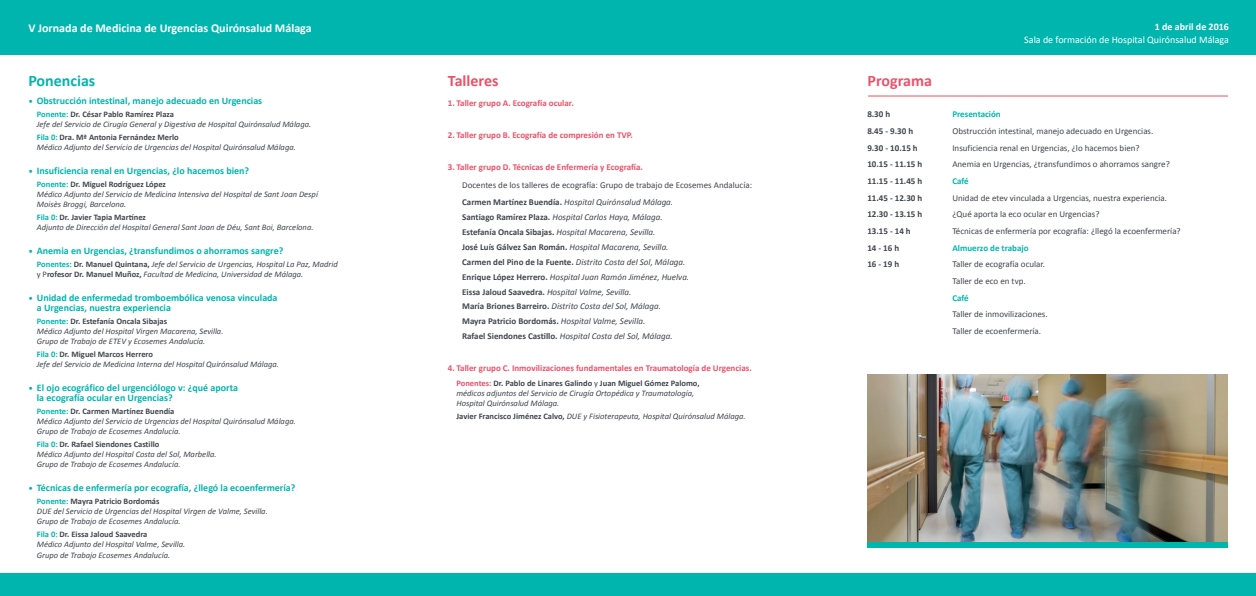
<style>
.page{position:relative;width:1256px;height:596px;background:#fff}
.page>*{position:absolute;margin:0;border:0;box-sizing:border-box;transform-origin:0 0}
.t1{font:700 16px "Calibri";color:#ef5069}
.t2{font:700 16px "Calibri";color:#00b5ae}
.t3{font:700 12px "Calibri";color:#fff}
.ponencia{font:700 10px/10px "Calibri";color:#00b5ae}
.t4{font:10px "Calibri";color:#fff}
.t5{font:700 10px "Calibri";color:#fff}
.t6{font:9px "Calibri";color:#3f464d}
.t7{font:italic 9px "Calibri";color:#3f464d}
.t8{font:700 9px "Calibri";color:#ef5069}
.t9{font:700 9px "Calibri";color:#3f464d}
.t10{font:700 9px "Calibri";color:#00b5ae}
.t11{font:italic 8.5px/10px "Calibri";color:#3f464d}
.s1{font-weight:700;font-style:normal;color:#00b5ae}
.s2{font-weight:700;font-style:normal}
.s3{font-style:normal}
.s4{font-weight:400;font-style:italic}
.s5{font-weight:700;font-style:normal;color:#ef5069}
</style>
<div class="page">
<div style="left:0;top:0;width:1256px;height:55px;background:#00b5ae"></div>
<hr style="left:868px;top:95px;width:360px;height:1px;background:#ef5069">
<div style="left:0;top:573px;width:1256px;height:22px;background:#00b5ae"></div>
<img style="left:868px;top:375px;width:359px;height:167px">
<div style="left:867px;top:542px;width:360px;height:5px;background:#00b5ae"></div>
<p class="t3" style="left:28px;top:21px;width:285px">V Jornada de Medicina de Urgencias Quirónsalud Málaga</p>
<p class="t2" style="left:28px;top:70px;width:69px">Ponencias</p>
<p class="ponencia" style="left:28px;top:96px;width:235px">• Obstrucción intestinal, manejo adecuado en Urgencias</p>
<p class="t11" style="left:37px;top:109px;width:276px"><span class="s1">Ponente:</span> <span class="s2">Dr. César Pablo Ramírez Plaza<br></span>Jefe del Servicio de Cirugía General y Digestiva de Hospital Quirónsalud Málaga.</p>
<p class="t11" style="left:37px;top:132px;width:260px"><span class="s1">Fila 0:</span> <span class="s2">Dra. Mª Antonia Fernández Merlo<br></span>Médico Adjunto del Servicio de Urgencias del Hospital Quirónsalud Málaga.</p>
<p class="ponencia" style="left:28px;top:166px;width:222px">• Insuficiencia renal en Urgencias, ¿lo hacemos bien?</p>
<p class="t11" style="left:37px;top:179px;width:283px"><span class="s1">Ponente:</span> <span class="s2">Dr. Miguel Rodríguez López<br></span>Médico Adjunto del Servicio de Medicina Intensiva del Hospital de Sant Joan Despí<br>Moisès Broggi, Barcelona.</p>
<p class="t11" style="left:37px;top:212px;width:278px"><span class="s1">Fila 0:</span> <span class="s2">Dr. Javier Tapia Martínez<br></span>Adjunto de Dirección del Hospital General Sant Joan de Déu, Sant Boi, Barcelona.</p>
<p class="ponencia" style="left:28px;top:246px;width:256px">• Anemia en Urgencias, ¿transfundimos o ahorramos sangre?</p>
<p class="t11" style="left:37px;top:259px;width:302px"><span class="s1">Ponentes:</span> <span class="s2">Dr. Manuel Quintana,</span> Jefe del Servicio de Urgencias, Hospital La Paz, Madrid <span class="s3">y P</span><span class="s2">rofesor Dr. Manuel Muñoz,</span> Facultad de Medicina, Universidad de Málaga.</p>
<p class="ponencia" style="left:37px;top:293px;width:242px;text-indent:-9px">• Unidad de enfermedad tromboembólica venosa vinculada a Urgencias, nuestra experiencia</p>
<p class="t11" style="left:37px;top:316px;width:188px"><span class="s1">Ponente:</span> <span class="s2">Dr. Estefanía Oncala Sibajas<br></span>Médico Adjunto del Hospital Virgen Macarena, Sevilla.<br>Grupo de Trabajo de ETEV y Ecosemes Andalucía.</p>
<p class="t11" style="left:37px;top:348px;width:244px"><span class="s1">Fila 0:</span> <span class="s2">Dr. Miguel Marcos Herrero<br></span>Jefe del Servicio de Medicina Interna del Hospital Quirónsalud Málaga.</p>
<p class="ponencia" style="left:37px;top:382px;width:203px;text-indent:-9px">• El ojo ecográfico del urgenciólogo v: ¿qué aporta la ecografía ocular en Urgencias?</p>
<p class="t11" style="left:37px;top:405px;width:260px"><span class="s1">Ponente:</span> <span class="s2">Dr. Carmen Martínez Buendía<br></span>Médico Adjunto del Servicio de Urgencias del Hospital Quirónsalud Málaga.<br>Grupo de Trabajo de Ecosemes Andalucía.</p>
<p class="t11" style="left:37px;top:438px;width:181px"><span class="s1">Fila 0:</span> <span class="s2">Dr. Rafael Siendones Castillo<br></span>Médico Adjunto del Hospital Costa del Sol, Marbella.<br>Grupo de Trabajo de Ecosemes Andalucía.</p>
<p class="ponencia" style="left:28px;top:482px;width:269px">• Técnicas de enfermería por ecografía, ¿llegó la ecoenfermería?</p>
<p class="t11" style="left:37px;top:495px;width:232px"><span class="s1">Ponente:</span> <span class="s2">Mayra Patricio Bordomás<br></span>DUE del Servicio de Urgencias del Hospital Virgen de Valme, Sevilla.<br>Grupo de Trabajo de Ecosemes Andalucía.</p>
<p class="t11" style="left:37px;top:528px;width:150px"><span class="s1">Fila 0:</span> <span class="s2">Dr. Eissa Jaloud Saavedra<br></span>Médico Adjunto del Hospital Valme, Sevilla.</p>
<p class="t11" style="left:37px;top:549px;width:135px">Grupo de Trabajo Ecosemes Andalucía.</p>
<p class="t1" style="left:448px;top:70px;width:52px">Talleres</p>
<p class="t8" style="left:448px;top:97px;width:127px">1. Taller grupo A. Ecografía ocular.</p>
<p class="t8" style="left:448px;top:129px;width:187px">2. Taller grupo B. Ecografía de compresión en TVP.</p>
<p class="t8" style="left:448px;top:161px;width:197px">3. Taller grupo D. Técnicas de Enfermería y Ecografía.</p>
<p class="t6" style="left:462px;top:179px;width:291px">Docentes de los talleres de ecografía: Grupo de trabajo de Ecosemes Andalucía:</p>
<p class="t7" style="left:462px;top:196px;width:213px"><span class="s2">Carmen Martínez Buendía.</span> Hospital Quirónsalud Málaga.</p>
<p class="t7" style="left:462px;top:211px;width:202px"><span class="s2">Santiago Ramírez Plaza.</span> Hospital Carlos Haya, Málaga.</p>
<p class="t7" style="left:462px;top:226px;width:195px"><span class="s2">Estefanía Oncala Sibajas.</span> Hospital Macarena, Sevilla.</p>
<p class="t7" style="left:462px;top:241px;width:208px"><span class="s2">José Luís Gálvez San Román.</span> Hospital Macarena, Sevilla.</p>
<p class="t7" style="left:462px;top:255px;width:225px"><span class="s2">Carmen del Pino de la Fuente.</span> Distrito Costa del Sol, Málaga.</p>
<p class="t7" style="left:462px;top:270px;width:229px"><span class="s2">Enrique López Herrero.</span> Hospital Juan Ramón Jiménez, Huelva.</p>
<p class="t7" style="left:462px;top:285px;width:171px"><span class="s2">Eissa Jaloud Saavedra.</span> Hospital Valme, Sevilla.</p>
<p class="t7" style="left:462px;top:300px;width:200px"><span class="s2">María Briones Barreiro.</span> Distrito Costa del Sol, Málaga.</p>
<p class="t9" style="left:462px;top:315px;width:185px">Mayra Patricio Bordomás. <span class="s4">Hospital Valme, Sevilla.</span></p>
<p class="t7" style="left:462px;top:330px;width:212px"><span class="s2">Rafael Siendones Castillo.</span> Hospital Costa del Sol, Málaga.</p>
<p class="t8" style="left:448px;top:362px;width:305px">4. Taller grupo C. Inmovilizaciones fundamentales en Traumatología de Urgencias.</p>
<p class="t11" style="left:456px;top:377px;width:245px"><span class="s5">Ponentes:</span> <span class="s2">Dr. Pablo de Linares Galindo</span> <span class="s3">y</span> <span class="s2">Juan Miguel Gómez Palomo, </span>médicos adjuntos del Servicio de Cirugía Ortopédica y Traumatología,<br>Hospital Quirónsalud Málaga.</p>
<p class="t11" style="left:456px;top:410px;width:291px"><span class="s2">Javier Francisco Jiménez Calvo,</span> DUE y Fisioterapeuta, Hospital Quirónsalud Málaga.</p>
<p class="t1" style="left:867px;top:70px;width:66px">Programa</p>
<p class="t5" style="left:1155px;top:20px;width:75px">1 de abril de 2016</p>
<p class="t4" style="left:1024px;top:33px;width:206px">Sala de formación de Hospital Quirónsalud Málaga</p>
<p class="t9" style="left:867px;top:108px;width:24px">8.30 h</p>
<p class="t10" style="left:952px;top:108px;width:50px">Presentación</p>
<p class="t9" style="left:867px;top:125px;width:47px">8.45 - 9.30 h</p>
<p class="t6" style="left:952px;top:125px;width:202px">Obstrucción intestinal, manejo adecuado en Urgencias.</p>
<p class="t9" style="left:867px;top:142px;width:52px">9.30 - 10.15 h</p>
<p class="t6" style="left:952px;top:142px;width:189px">Insuficiencia renal en Urgencias, ¿lo hacemos bien?</p>
<p class="t9" style="left:867px;top:158px;width:56px">10.15 - 11.15 h</p>
<p class="t6" style="left:952px;top:158px;width:219px">Anemia en Urgencias, ¿transfundimos o ahorramos sangre?</p>
<p class="t9" style="left:867px;top:175px;width:56px">11.15 - 11.45 h</p>
<p class="t10" style="left:952px;top:175px;width:18px">Café</p>
<p class="t9" style="left:867px;top:192px;width:56px">11.45 - 12.30 h</p>
<p class="t6" style="left:952px;top:192px;width:216px">Unidad de etev vinculada a Urgencias, nuestra experiencia.</p>
<p class="t9" style="left:867px;top:208px;width:56px">12.30 - 13.15 h</p>
<p class="t6" style="left:952px;top:208px;width:149px">¿Qué aporta la eco ocular en Urgencias?</p>
<p class="t9" style="left:867px;top:225px;width:45px">13.15 - 14 h</p>
<p class="t6" style="left:952px;top:225px;width:230px">Técnicas de enfermería por ecografía: ¿llegó la ecoenfermería?</p>
<p class="t9" style="left:867px;top:242px;width:33px">14 - 16 h</p>
<p class="t10" style="left:952px;top:242px;width:78px">Almuerzo de trabajo</p>
<p class="t9" style="left:867px;top:258px;width:33px">16 - 19 h</p>
<p class="t6" style="left:952px;top:258px;width:94px">Taller de ecografía ocular.</p>
<p class="t6" style="left:952px;top:275px;width:75px">Taller de eco en tvp.</p>
<p class="t10" style="left:952px;top:292px;width:18px">Café</p>
<p class="t6" style="left:952px;top:308px;width:97px">Taller de inmovilizaciones.</p>
<p class="t6" style="left:952px;top:325px;width:90px">Taller de ecoenfermería.</p>
</div>
